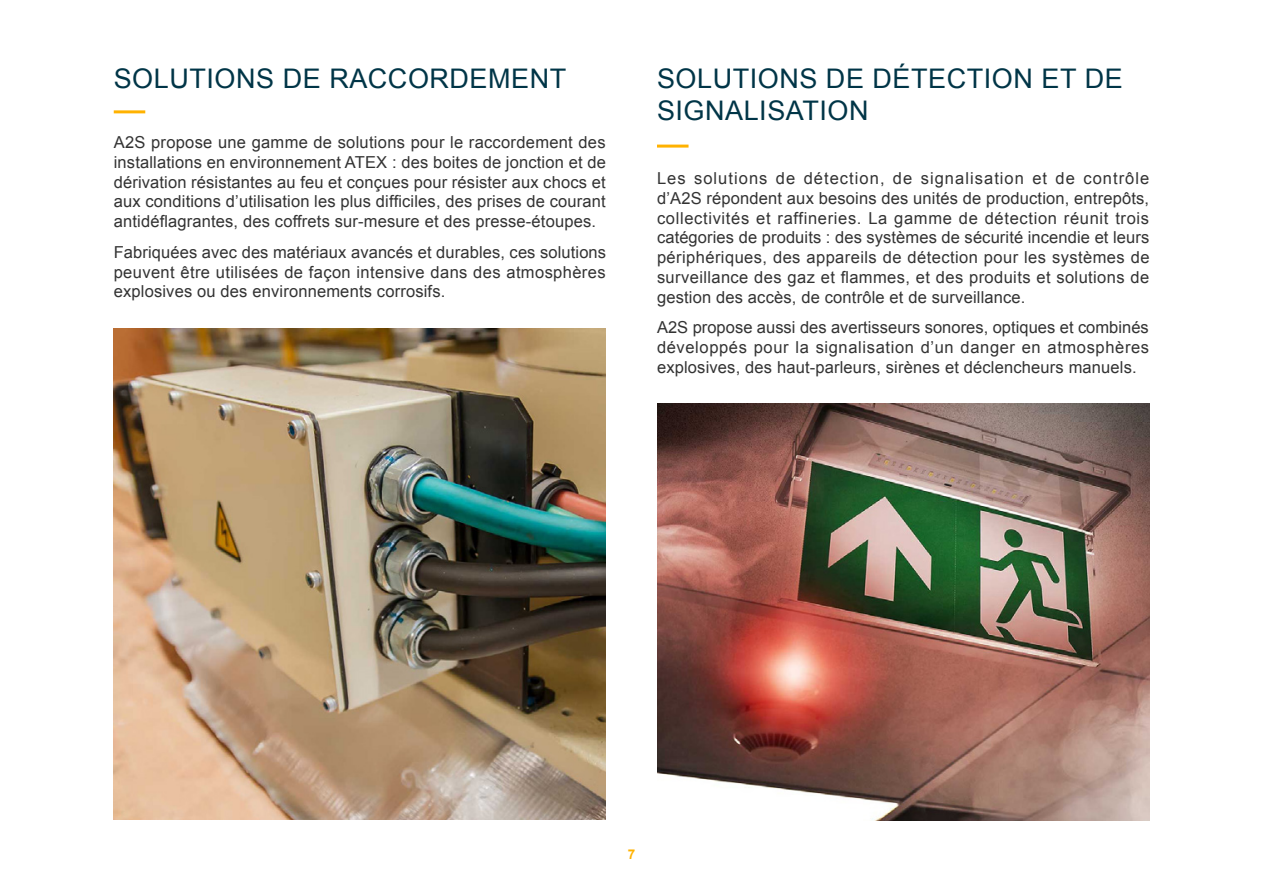
<style>
.page{position:relative;width:1263px;height:893px;background:#fff}
.page>*{position:absolute;margin:0;border:0;box-sizing:border-box;transform-origin:0 0}
.Pages_-_Titre_1{font:27px/32.4px "Arial";letter-spacing:.02em;color:#003547}
.Pages_-_Paragraphe{font:16.5px/19.8px "Arial";letter-spacing:.01em;color:#333;text-align:justify}
.t1{font:700 13.5px "Arial";color:#ffb200}
</style>
<div class="page">
<hr style="left:114px;top:110px;width:31px;height:3px;background:#ffb200">
<hr style="left:657px;top:145px;width:31px;height:3px;background:#ffb200">
<img style="left:114px;top:329px;width:492px;height:490px">
<img style="left:657px;top:404px;width:492px;height:417px">
<p class="Pages_-_Titre_1" style="left:114px;top:62px;width:454px">SOLUTIONS DE RACCORDEMENT</p>
<p class="Pages_-_Paragraphe" style="left:114px;top:133px;width:494px">A2S propose une gamme de solutions pour le raccordement des installations en environnement ATEX : des boites de jonction et de dérivation résistantes au feu et conçues pour résister aux chocs et aux conditions d’utilisation les plus difficiles, des prises de courant antidéflagrantes, des coffrets sur-mesure et des presse-étoupes.</p>
<p class="Pages_-_Paragraphe" style="left:114px;top:242px;width:494px">Fabriquées avec des matériaux avancés et durables, ces solutions peuvent être utilisées de façon intensive dans des atmosphères explosives ou des environnements corrosifs.</p>
<p class="Pages_-_Titre_1" style="left:657px;top:62px;width:467px">SOLUTIONS DE DÉTECTION ET DE<br>SIGNALISATION</p>
<p class="Pages_-_Paragraphe" style="left:657px;top:169px;width:494px">Les solutions de détection, de signalisation et de contrôle d’A2S répondent aux besoins des unités de production, entrepôts, collectivités et raffineries. La gamme de détection réunit trois catégories de produits : des systèmes de sécurité incendie et leurs périphériques, des appareils de détection pour les systèmes de surveillance des gaz et flammes, et des produits et solutions de gestion des accès, de contrôle et de surveillance.</p>
<p class="Pages_-_Paragraphe" style="left:657px;top:318px;width:494px">A2S propose aussi des avertisseurs sonores, optiques et combinés développés pour la signalisation d’un danger en atmosphères explosives, des haut-parleurs, sirènes et déclencheurs manuels.</p>
<p class="t1" style="left:628px;top:846px;width:9px">7</p>
</div>
